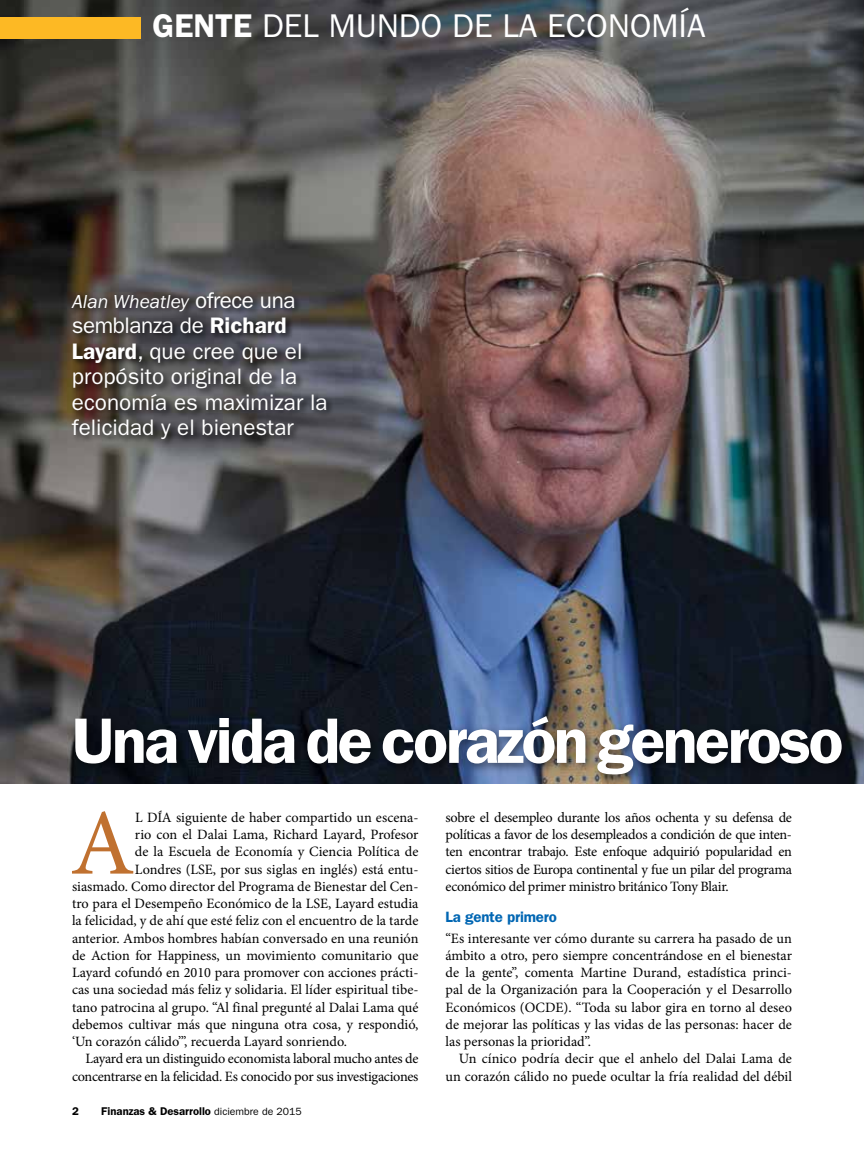
<style>
.page{position:relative;width:864px;height:1161px;background:#fff}
.page>*{position:absolute;margin:0;border:0;box-sizing:border-box;transform-origin:0 0}
.t1{font:93.9px "Minion Pro";color:#c07130}
.t2{font:600 64.5px "ITC Franklin Gothic Std";letter-spacing:-.04em;color:#fff}
.t3{font:33px "ITC Franklin Gothic Std";color:#fff}
.t4{font:22.5px/25.5px "ITC Franklin Gothic Std";color:#fff}
.t5{font:italic 19.5px "ITC Franklin Gothic Std";color:#fff}
.t6{font:600 15px "ITC Franklin Gothic Std";letter-spacing:-.01em;color:#0066b3}
.t7{font:14.25px/17.2px "Minion Pro";color:#000;text-align:justify}
.t8{font:14.25px "Minion Pro";letter-spacing:-.02em;color:#000}
.t9{font:600 11.25px "ITC Franklin Gothic Std";color:#000}
.s1{font-weight:600}
.s2{font-style:normal;font-size:22.5px}
.s3{font-weight:400;font-size:10.5px}
</style>
<div class="page">
<img style="left:0;top:0;width:864px;height:784px">
<div style="left:70px;top:290px;width:264px;height:157px;background:#000;opacity:.75"></div>
<div style="left:0;top:17px;width:140px;height:22px;background:#fdb924"></div>
<div style="left:70px;top:712px;width:783px;height:73px;background:#000;opacity:.5"></div>
<h3 class="t3" style="left:153px;top:7px;width:555px"><span class="s1">GENTE</span> DEL MUNDO DE LA ECONOMÍA</h3>
<h3 class="t5" style="left:72px;top:291px;width:225px">Alan Wheatley <span class="s2">ofrece una</span></h3>
<h3 class="t4" style="left:72px;top:313px;width:257px">semblanza de <span class="s1">Richard<br>Layard</span>, que cree que el propósito original de la economía es maximizar la felicidad y el bienestar</h3>
<h2 class="t2" style="left:72px;top:703px;width:773px">Una vida de corazón generoso</h2>
<h1 class="t1" style="left:70px;top:781px;width:66px">A</h1>
<p class="t7" style="left:135px;top:809px;width:285px">L DÍA siguiente de haber compartido un escena-</p>
<p class="t7" style="left:135px;top:826px;width:285px">rio con el Dalai Lama, Richard Layard, Profesor</p>
<p class="t7" style="left:135px;top:843px;width:285px">de la Escuela de Economía y Ciencia Política de</p>
<p class="t7" style="left:135px;top:861px;width:285px">Londres (LSE, por sus siglas en inglés) está entu-</p>
<p class="t7" style="left:72px;top:878px;width:348px">siasmado. Como director del Programa de Bienestar del Cen-</p>
<p class="t7" style="left:72px;top:895px;width:348px">tro para el Desempeño Económico de la LSE, Layard estudia</p>
<p class="t7" style="left:72px;top:912px;width:348px">la felicidad, y de ahí que esté feliz con el encuentro de la tarde</p>
<p class="t7" style="left:72px;top:930px;width:348px">anterior. Ambos hombres habían conversado en una reunión</p>
<p class="t7" style="left:72px;top:947px;width:348px">de Action for Happiness, un movimiento comunitario que</p>
<p class="t7" style="left:72px;top:964px;width:348px">Layard cofundó en 2010 para promover con acciones prácti-</p>
<p class="t7" style="left:72px;top:981px;width:348px">cas una sociedad más feliz y solidaria. El líder espiritual tibe-</p>
<p class="t7" style="left:72px;top:999px;width:348px">tano patrocina al grupo. “Al final pregunté al Dalai Lama qué</p>
<p class="t7" style="left:72px;top:1016px;width:348px">debemos cultivar más que ninguna otra cosa, y respondió,</p>
<p class="t7" style="left:72px;top:1033px;width:277px">‘Un corazón cálido’”, recuerda Layard sonriendo.</p>
<p class="t8" style="left:86px;top:1049px;width:335px">Layard era un distinguido economista laboral mucho antes de</p>
<p class="t8" style="left:72px;top:1067px;width:348px">concentrarse en la felicidad. Es conocido por sus investigaciones</p>
<p class="t9" style="left:72px;top:1104px;width:8px">2</p>
<p class="t9" style="left:101px;top:1104px;width:202px">Finanzas &amp; Desarrollo <span class="s3">diciembre de 2015</span></p>
<p class="t7" style="left:446px;top:809px;width:348px">sobre el desempleo durante los años ochenta y su defensa de políticas a favor de los desempleados a condición de que inten&shy;ten encontrar trabajo. Este enfoque adquirió popularidad en ciertos sitios de Europa continental y fue un pilar del programa económico del primer ministro británico Tony Blair.</p>
<p class="t6" style="left:446px;top:908px;width:113px">La gente primero</p>
<p class="t7" style="left:446px;top:930px;width:348px">“Es interesante ver cómo durante su carrera ha pasado de un ámbito a otro, pero siempre concentrándose en el bienestar de la gente”, comenta Martine Durand, estadística princi&shy;pal de la Organización para la Cooperación y el Desarrollo Económicos (OCDE). “Toda su labor gira en torno al deseo de mejorar las políticas y las vidas de las personas: hacer de las personas la prioridad”.</p>
<p class="t7" style="left:446px;top:1050px;width:348px;text-align:right">Un cínico podría decir que el anhelo del Dalai Lama de un corazón cálido no puede ocultar la fría realidad del débil</p>
</div>
